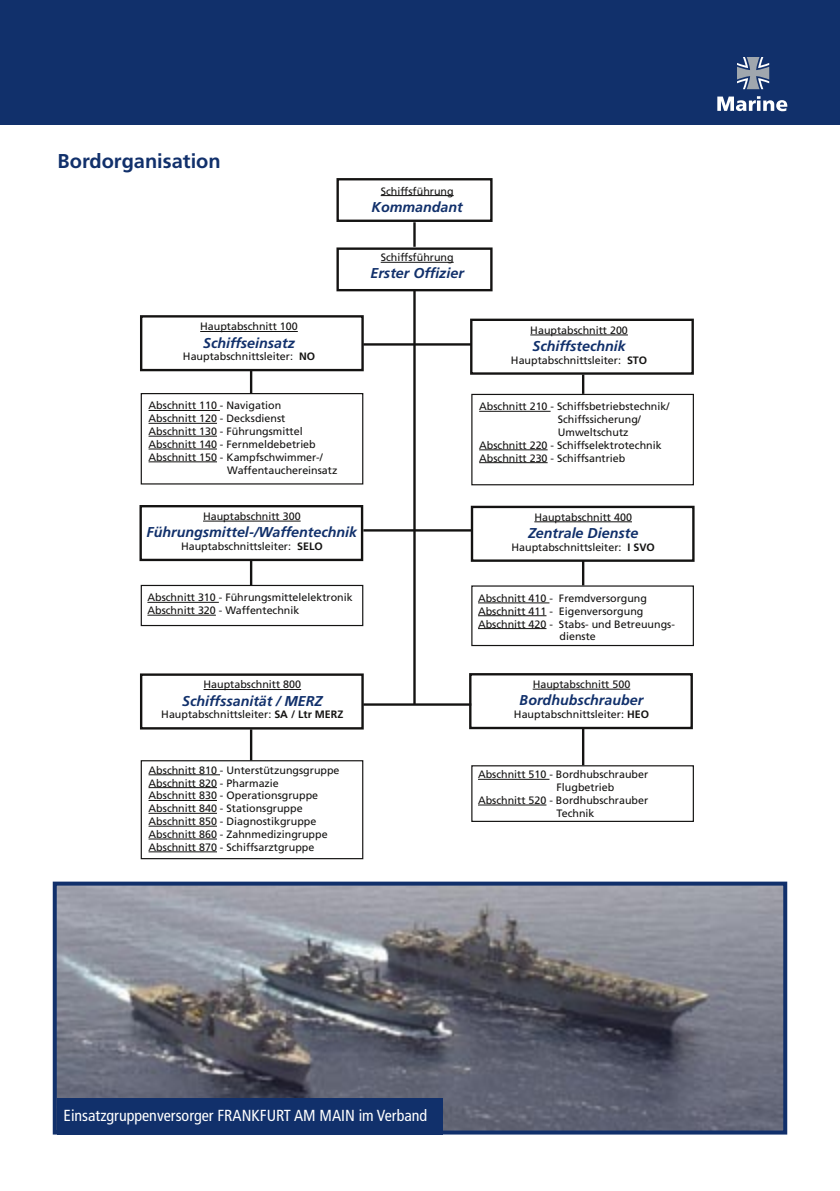
<style>
.page{position:relative;width:840px;height:1191px;background:#fff}
.page>*{position:absolute;margin:0;border:0;box-sizing:border-box;transform-origin:0 0}
.t1{font:700 20px "Frutiger LT Std";color:#11306b}
.Bildunterschriften{font:condensed 16px "Frutiger LT Std";color:#fff}
.t2{font:italic 700 14.2px "Frutiger LT Std";color:#11306b}
.t3{font:10.6px "Frutiger LT Std";color:#141312}
.s1{font-weight:700}
</style>
<div class="page">
<div style="left:0;top:0;width:839px;height:125px;background:#11306b"></div>
<svg style="left:737px;top:57px;width:31px;height:32px"></svg>
<svg style="left:717px;top:96px;width:69px;height:15px"></svg>
<hr style="left:839px;top:0;width:1px;height:125px;background:#11306b">
<svg style="left:52px;top:881px;width:736px;height:254px"></svg>
<div style="left:57px;top:1098px;width:385px;height:36px;background:#11306b"></div>
<div style="left:336px;top:178px;width:156px;height:44px;border:2px solid #141312"></div>
<hr style="left:380px;top:195px;width:73px;height:1px;background:#141312">
<div style="left:336px;top:247px;width:156px;height:44px;border:2px solid #141312"></div>
<hr style="left:380px;top:262px;width:73px;height:1px;background:#141312">
<div style="left:140px;top:315px;width:223px;height:56px;border:2px solid #141312"></div>
<hr style="left:200px;top:331px;width:97px;height:1px;background:#141312">
<div style="left:470px;top:319px;width:223px;height:56px;border:2px solid #141312"></div>
<hr style="left:530px;top:334px;width:97px;height:1px;background:#141312">
<div style="left:141px;top:393px;width:222px;height:91px;border:1px solid #141312"></div>
<hr style="left:148px;top:410px;width:72px;height:1px;background:#141312">
<hr style="left:148px;top:423px;width:69px;height:1px;background:#141312">
<hr style="left:148px;top:436px;width:69px;height:1px;background:#141312">
<hr style="left:148px;top:449px;width:69px;height:1px;background:#141312">
<hr style="left:148px;top:461px;width:69px;height:1px;background:#141312">
<div style="left:471px;top:394px;width:222px;height:91px;border:1px solid #141312"></div>
<hr style="left:479px;top:411px;width:71px;height:1px;background:#141312">
<hr style="left:479px;top:449px;width:68px;height:1px;background:#141312">
<hr style="left:479px;top:462px;width:68px;height:1px;background:#141312">
<div style="left:139px;top:505px;width:224px;height:56px;border:2px solid #141312"></div>
<hr style="left:203px;top:521px;width:97px;height:1px;background:#141312">
<div style="left:141px;top:585px;width:222px;height:41px;border:1px solid #141312"></div>
<hr style="left:147px;top:602px;width:72px;height:1px;background:#141312">
<hr style="left:147px;top:615px;width:69px;height:1px;background:#141312">
<div style="left:470px;top:506px;width:224px;height:56px;border:2px solid #141312"></div>
<hr style="left:534px;top:521px;width:97px;height:1px;background:#141312">
<div style="left:471px;top:585px;width:222px;height:61px;border:1px solid #141312"></div>
<hr style="left:478px;top:602px;width:71px;height:1px;background:#141312">
<hr style="left:478px;top:615px;width:68px;height:1px;background:#141312">
<hr style="left:478px;top:628px;width:68px;height:1px;background:#141312">
<div style="left:140px;top:673px;width:223px;height:56px;border:2px solid #141312"></div>
<hr style="left:203px;top:689px;width:98px;height:1px;background:#141312">
<div style="left:469px;top:673px;width:223px;height:56px;border:2px solid #141312"></div>
<hr style="left:532px;top:689px;width:98px;height:1px;background:#141312">
<div style="left:141px;top:760px;width:222px;height:99px;border:1px solid #141312"></div>
<hr style="left:148px;top:774px;width:72px;height:1px;background:#141312">
<hr style="left:148px;top:787px;width:69px;height:1px;background:#141312">
<hr style="left:148px;top:800px;width:69px;height:1px;background:#141312">
<hr style="left:148px;top:813px;width:69px;height:1px;background:#141312">
<hr style="left:148px;top:826px;width:69px;height:1px;background:#141312">
<hr style="left:148px;top:838px;width:69px;height:1px;background:#141312">
<hr style="left:148px;top:851px;width:69px;height:1px;background:#141312">
<svg style="left:471px;top:764px;width:223px;height:58px"></svg>
<hr style="left:478px;top:779px;width:71px;height:1px;background:#141312">
<hr style="left:478px;top:804px;width:68px;height:1px;background:#141312">
<hr style="left:250px;top:370px;width:2px;height:24px;background:#141312">
<hr style="left:250px;top:559px;width:2px;height:26px;background:#141312">
<hr style="left:250px;top:729px;width:2px;height:31px;background:#141312">
<hr style="left:581px;top:729px;width:3px;height:36px;background:#141312">
<hr style="left:581px;top:561px;width:3px;height:24px;background:#141312">
<hr style="left:581px;top:374px;width:3px;height:20px;background:#141312">
<hr style="left:413px;top:222px;width:2px;height:25px;background:#141312">
<hr style="left:413px;top:290px;width:2px;height:414px;background:#141312">
<hr style="left:363px;top:703px;width:108px;height:2px;background:#141312">
<hr style="left:363px;top:529px;width:108px;height:2px;background:#141312">
<hr style="left:363px;top:343px;width:108px;height:2px;background:#141312">
<p class="t1" style="left:57px;top:149px;width:164px">Bordorganisation</p>
<p class="t3" style="left:380px;top:185px;width:74px">Schiffsführung</p>
<p class="t2" style="left:371px;top:198px;width:93px">Kommandant</p>
<p class="t3" style="left:380px;top:251px;width:74px">Schiffsführung</p>
<p class="t2" style="left:370px;top:265px;width:95px">Erster Offizier</p>
<p class="t3" style="left:200px;top:320px;width:99px">Hauptabschnitt 100</p>
<p class="t2" style="left:203px;top:334px;width:93px">Schiffseinsatz</p>
<p class="t3" style="left:183px;top:350px;width:133px">Hauptabschnittsleiter: <span class="s1">NO</span></p>
<p class="t3" style="left:148px;top:399px;width:134px">Abschnitt 110 - Navigation</p>
<p class="t3" style="left:148px;top:412px;width:138px">Abschnitt 120 - Decksdienst</p>
<p class="t3" style="left:148px;top:425px;width:155px">Abschnitt 130 - Führungsmittel</p>
<p class="t3" style="left:148px;top:438px;width:169px">Abschnitt 140 - Fernmeldebetrieb</p>
<p class="t3" style="left:148px;top:451px;width:175px">Abschnitt 150 - Kampfschwimmer-/</p>
<p class="t3" style="left:227px;top:464px;width:112px">Waffentauchereinsatz</p>
<p class="t3" style="left:203px;top:510px;width:99px">Hauptabschnitt 300</p>
<p class="t2" style="left:146px;top:524px;width:212px">Führungsmittel-/Waffentechnik</p>
<p class="t3" style="left:181px;top:540px;width:143px">Hauptabschnittsleiter: <span class="s1">SELO</span></p>
<p class="t3" style="left:147px;top:591px;width:207px">Abschnitt 310 - Führungsmittelelektronik</p>
<p class="t3" style="left:147px;top:604px;width:153px">Abschnitt 320 - Waffentechnik</p>
<p class="t3" style="left:203px;top:678px;width:99px">Hauptabschnitt 800</p>
<p class="t2" style="left:182px;top:692px;width:142px">Schiffssanität / MERZ</p>
<p class="t3" style="left:161px;top:708px;width:183px">Hauptabschnittsleiter: <span class="s1">SA / Ltr MERZ</span></p>
<p class="t3" style="left:530px;top:324px;width:99px">Hauptabschnitt 200</p>
<p class="t2" style="left:532px;top:338px;width:95px">Schiffstechnik</p>
<p class="t3" style="left:510px;top:354px;width:138px">Hauptabschnittsleiter: <span class="s1">STO</span></p>
<p class="t3" style="left:479px;top:400px;width:192px">Abschnitt 210 - Schiffsbetriebstechnik/</p>
<p class="t3" style="left:557px;top:413px;width:85px">Schiffssicherung/</p>
<p class="t3" style="left:557px;top:426px;width:72px">Umweltschutz</p>
<p class="t3" style="left:479px;top:439px;width:184px">Abschnitt 220 - Schiffselektrotechnik</p>
<p class="t3" style="left:479px;top:452px;width:148px">Abschnitt 230 - Schiffsantrieb</p>
<p class="t3" style="left:534px;top:511px;width:99px">Hauptabschnitt 400</p>
<p class="t2" style="left:527px;top:524px;width:112px">Zentrale Dienste</p>
<p class="t3" style="left:511px;top:541px;width:145px">Hauptabschnittsleiter: <span class="s1">I SVO</span></p>
<p class="t3" style="left:478px;top:592px;width:170px">Abschnitt 410 - Fremdversorgung</p>
<p class="t3" style="left:478px;top:605px;width:167px">Abschnitt 411 - Eigenversorgung</p>
<p class="t3" style="left:478px;top:617px;width:198px">Abschnitt 420 - Stabs- und Betreuungs-</p>
<p class="t3" style="left:559px;top:630px;width:38px">dienste</p>
<p class="t3" style="left:532px;top:678px;width:99px">Hauptabschnitt 500</p>
<p class="t2" style="left:519px;top:692px;width:125px">Bordhubschrauber</p>
<p class="t3" style="left:513px;top:708px;width:136px">Hauptabschnittsleiter: <span class="s1">HEO</span></p>
<p class="t3" style="left:148px;top:764px;width:192px">Abschnitt 810 - Unterstützungsgruppe</p>
<p class="t3" style="left:148px;top:776px;width:132px">Abschnitt 820 - Pharmazie</p>
<p class="t3" style="left:148px;top:789px;width:171px">Abschnitt 830 - Operationsgruppe</p>
<p class="t3" style="left:148px;top:802px;width:155px">Abschnitt 840 - Stationsgruppe</p>
<p class="t3" style="left:148px;top:815px;width:169px">Abschnitt 850 - Diagnostikgruppe</p>
<p class="t3" style="left:148px;top:828px;width:180px">Abschnitt 860 - Zahnmedizingruppe</p>
<p class="t3" style="left:148px;top:841px;width:167px">Abschnitt 870 - Schiffsarztgruppe</p>
<p class="t3" style="left:477px;top:768px;width:171px">Abschnitt 510 - Bordhubschrauber</p>
<p class="t3" style="left:556px;top:781px;width:59px">Flugbetrieb</p>
<p class="t3" style="left:477px;top:794px;width:171px">Abschnitt 520 - Bordhubschrauber</p>
<p class="t3" style="left:556px;top:807px;width:39px">Technik</p>
<p class="Bildunterschriften" style="left:64px;top:1105px;width:365px">Einsatzgruppenversorger FRANKFURT AM MAIN im Verband</p>
</div>
